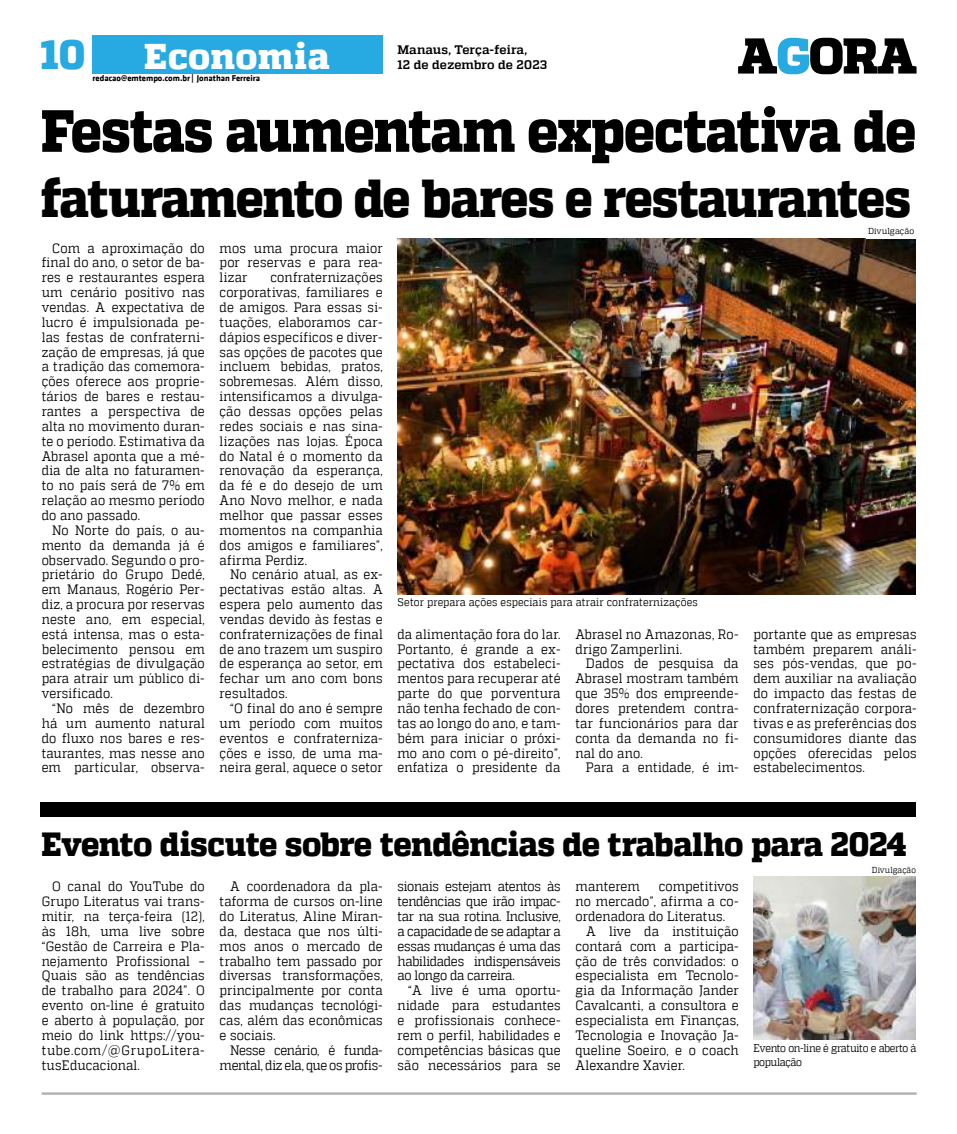
<style>
.page{position:relative;width:957px;height:1134px;background:#fff}
.page>*{position:absolute;margin:0;border:0;box-sizing:border-box;transform-origin:0 0}
.t1{font:800 59.38px "MW Quadon";letter-spacing:-.025em;color:#000;scale:.9 1}
.t2{font:800 53.25px "MW Quadon";letter-spacing:-.03em;color:#000;scale:.9 1}
.t3{font:800 40.88px "MW Quadon";color:#27a9e1}
.t4{font:800 35.75px "MW Quadon";letter-spacing:.015em;color:#fff}
.t5{font:800 33.38px "MW Quadon";letter-spacing:-.015em;color:#000;scale:.94 1}
.t6{font:13.62px/14.9px "MW Quadon";letter-spacing:.015em;color:#000;text-align:justify;scale:.9 1}
.t7{font:13.62px/14.9px "MW Quadon";letter-spacing:-.025em;color:#000;text-align:right;scale:.9 1}
.t8{font:700 12.38px "MW Quadon";letter-spacing:.005em;color:#000}
.t9{font:11.12px "MW Quadon";color:#000;scale:.9 1}
.t10{font:11.12px/13.4px "MW Quadon";letter-spacing:-.035em;color:#000;scale:.9 1}
.t11{font:700 8.62px "MW Klavika Bd";color:#000}
.t12{font:8.62px "MW Quadon";letter-spacing:.01em;color:#000;scale:.95 1}
.t13{font:8.62px "MW Quadon";letter-spacing:.01em;color:#000;scale:.9 1}
.s1{font-size:31px}
</style>
<div class="page">
<hr style="left:42px;top:1092px;width:874px;height:3px;background:#b1b3b5">
<img style="left:397px;top:238px;width:519px;height:356px">
<div style="left:41px;top:802px;width:875px;height:15px;background:#000"></div>
<img style="left:753px;top:876px;width:163px;height:164px">
<svg style="left:738px;top:38px;width:178px;height:36px"></svg>
<div style="left:92px;top:35px;width:291px;height:39px;background:#27a9e1"></div>
<h3 class="t3" style="left:41px;top:31px;width:46px">10</h3>
<h3 class="t4" style="left:144px;top:36px;width:238px">Economia <span class="s1">s</span></h3>
<p class="t11" style="left:93px;top:72px;width:169px">redacao@emtempo.com.br | Jonathan Ferreira</p>
<p class="t8" style="left:397px;top:43px;width:131px">Manaus, Terça-feira,</p>
<p class="t8" style="left:397px;top:58px;width:151px">12 de dezembro de 2023</p>
<h1 class="t1" style="left:41px;top:96px;width:974px">Festas aumentam expectativa de</h1>
<h2 class="t2" style="left:41px;top:167px;width:968px">faturamento de bares e restaurantes</h2>
<p class="t12" style="left:868px;top:226px;width:50px">Divulgação</p>
<p class="t6" style="left:42px;top:240px;width:183px;text-indent:10px">Com a aproximação do final do ano, o setor de ba&shy;res e restaurantes espera um cenário positivo nas vendas. A expectativa de lucro é impulsionada pe&shy;las festas de confraterni&shy;zação de empresas, já que a tradição das comemora&shy;ções oferece aos proprie&shy;tários de bares e restau&shy;rantes a perspectiva de alta no movimento duran&shy;te o período. Estimativa da Abrasel aponta que a mé&shy;dia de alta no faturamen&shy;to no país será de 7% em relação ao mesmo período do ano passado.</p>
<p class="t6" style="left:42px;top:522px;width:183px;text-indent:10px">No Norte do país, o au&shy;mento da demanda já é observado. Segundo o pro&shy;prietário do Grupo Dedé, em Manaus, Rogério Per&shy;diz, a procura por reservas neste ano, em especial, está intensa, mas o esta&shy;belecimento pensou em estratégias de divulgação para atrair um público di&shy;versificado.</p>
<p class="t6" style="left:42px;top:701px;width:183px;text-indent:10px">“No mês de dezembro há um aumento natural do fluxo nos bares e res&shy;taurantes, mas nesse ano em particular, observa-</p>
<p class="t6" style="left:219px;top:240px;width:183px">mos uma procura maior por reservas e para rea&shy;lizar</p>
<p class="t6" style="left:219px;top:270px;width:183px;text-indent:51px">confraternizações corporativas, familiares e de amigos. Para essas si&shy;tuações, elaboramos car&shy;dápios específicos e diver&shy;sas opções de pacotes que incluem bebidas, pratos, sobremesas. Além disso, intensificamos a divulga&shy;ção dessas opções pelas redes sociais e nas sina&shy;lizações nas lojas. Época do Natal é o momento da renovação da esperança, da fé e do desejo de um Ano Novo melhor, e nada melhor que passar esses momentos na companhia dos amigos e familiares”, afirma Perdiz.</p>
<p class="t6" style="left:219px;top:567px;width:183px;text-indent:10px">No cenário atual, as ex&shy;pectativas estão altas. A espera pelo aumento das vendas devido às festas e confraternizações de final de ano trazem um suspiro de esperança ao setor, em fechar um ano com bons resultados.</p>
<p class="t6" style="left:219px;top:701px;width:183px;text-indent:10px">“O final do ano é sempre um período com muitos eventos e confraterniza&shy;ções e isso, de uma ma&shy;neira geral, aquece o setor</p>
<p class="t9" style="left:397px;top:596px;width:335px">Setor prepara ações especiais para atrair confraternizações</p>
<p class="t6" style="left:397px;top:626px;width:183px">da alimentação fora do lar.<br>Portanto, é grande a ex&shy;pectativa dos estabeleci&shy;mentos para recuperar até parte do que porventura não tenha fechado de con&shy;tas ao longo do ano, e tam&shy;bém para iniciar o próxi&shy;mo ano com o pé-direito”, enfatiza o presidente da</p>
<p class="t6" style="left:575px;top:626px;width:183px">Abrasel no Amazonas, Ro&shy;drigo Zamperlini.</p>
<p class="t6" style="left:575px;top:656px;width:183px;text-indent:10px">Dados de pesquisa da Abrasel mostram também que 35% dos empreende&shy;dores pretendem contra&shy;tar funcionários para dar conta da demanda no fi&shy;nal do ano.</p>
<p class="t6" style="left:586px;top:760px;width:171px">Para a entidade, é im-</p>
<p class="t6" style="left:753px;top:626px;width:183px">portante que as empresas também preparem análi&shy;ses pós-vendas, que po&shy;dem auxiliar na avaliação do impacto das festas de confraternização corpora&shy;tivas e as preferências dos consumidores diante das opções oferecidas pelos estabelecimentos.</p>
<h3 class="t5" style="left:42px;top:825px;width:922px">Evento discute sobre tendências de trabalho para 2024</h3>
<p class="t6" style="left:42px;top:879px;width:183px;text-indent:10px">O canal do YouTube do Grupo Literatus vai trans&shy;mitir, na terça-feira (12), às 18h, uma live sobre “Gestão de Carreira e Pla&shy;nejamento Profissional – Quais são as tendências de trabalho para 2024”. O evento on-line é gratuito e aberto à população, por meio do link https://you&shy;tube.com/@GrupoLitera&shy;tusEducacional.</p>
<p class="t6" style="left:220px;top:879px;width:183px;text-indent:10px">A coordenadora da pla&shy;taforma de cursos on-line do Literatus, Aline Miran&shy;da, destaca que nos últi&shy;mos anos o mercado de trabalho tem passado por diversas transformações, principalmente por conta das mudanças tecnológi&shy;cas, além das econômicas e sociais.</p>
<p class="t7" style="left:220px;top:1042px;width:183px">Nesse cenário, é funda&shy;mental, diz ela, que os profis-</p>
<p class="t6" style="left:397px;top:879px;width:183px">sionais estejam atentos às tendências que irão impac&shy;tar na sua rotina. Inclusive, a capacidade de se adaptar a essas mudanças é uma das habilidades indispensáveis ao longo da carreira.</p>
<p class="t6" style="left:397px;top:983px;width:183px;text-indent:10px">“A live é uma oportu&shy;nidade para estudantes e profissionais conhece&shy;rem o perfil, habilidades e competências básicas que são necessários para se</p>
<p class="t6" style="left:575px;top:879px;width:73px">manterem</p>
<p class="t6" style="left:659px;top:879px;width:90px">competitivos</p>
<p class="t6" style="left:575px;top:894px;width:183px">no mercado”, afirma a co-</p>
<p class="t6" style="left:575px;top:909px;width:168px">ordenadora do Literatus.</p>
<p class="t6" style="left:586px;top:924px;width:171px">A live da instituição</p>
<p class="t6" style="left:575px;top:938px;width:183px">contará com a participa-</p>
<p class="t6" style="left:575px;top:953px;width:183px">ção de três convidados: o</p>
<p class="t6" style="left:575px;top:968px;width:183px">especialista em Tecnolo-</p>
<p class="t6" style="left:575px;top:983px;width:183px">gia da Informação Jander</p>
<p class="t6" style="left:575px;top:998px;width:183px">Cavalcanti, a consultora e</p>
<p class="t6" style="left:575px;top:1013px;width:183px">especialista em Finanças,</p>
<p class="t6" style="left:575px;top:1027px;width:183px">Tecnologia e Inovação Ja-</p>
<p class="t6" style="left:575px;top:1042px;width:183px">queline Soeiro, e o coach</p>
<p class="t6" style="left:575px;top:1057px;width:123px">Alexandre Xavier.</p>
<p class="t13" style="left:872px;top:865px;width:51px">Divulgação</p>
<p class="t10" style="left:753px;top:1042px;width:183px">Evento on-line é gratuito e aberto à população</p>
</div>
